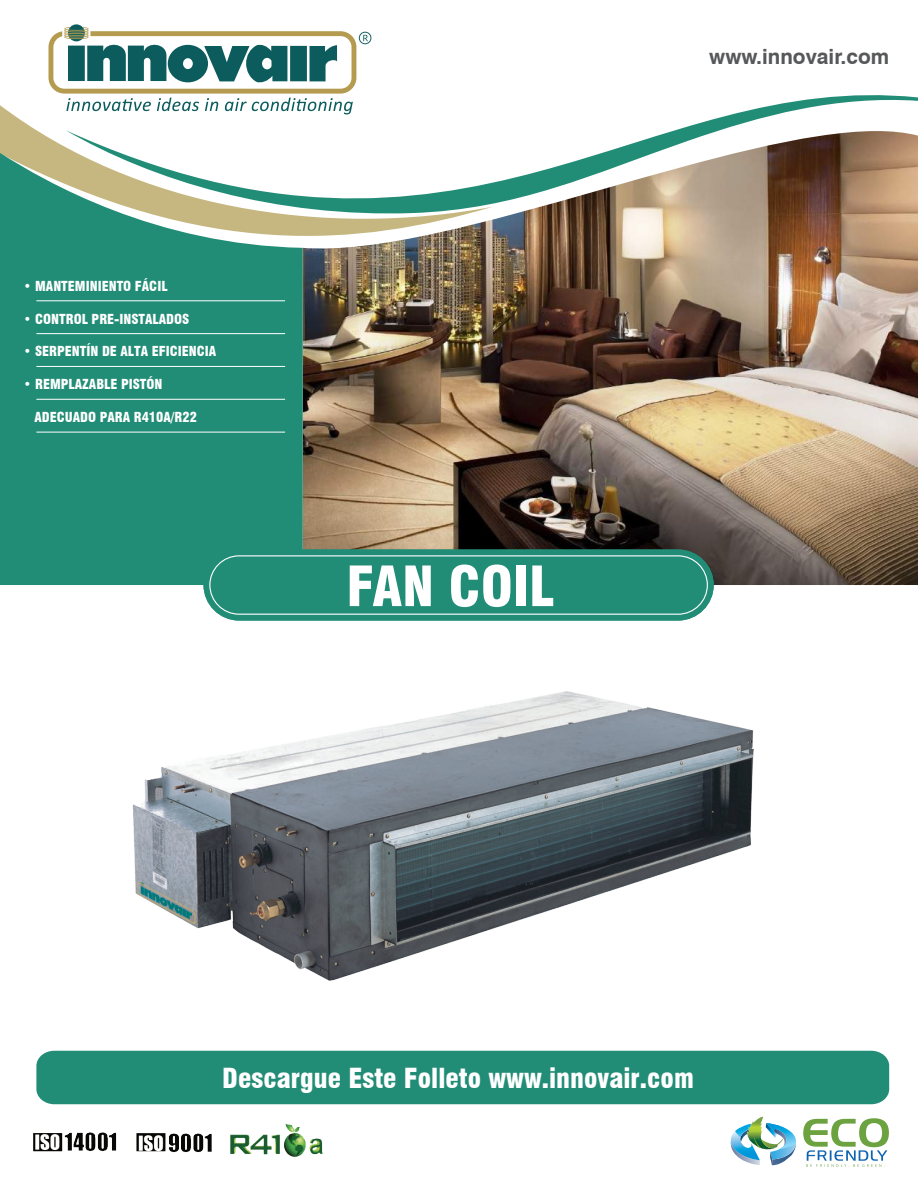
<style>
.page{position:relative;width:918px;height:1188px;background:#fff}
.page>*{position:absolute;margin:0;border:0;box-sizing:border-box;transform-origin:0 0}
.t1{font:900 condensed 54px "Swiss 721 BT";color:#fff}
.t2{font:900 condensed 27px "Swiss 721 BT";color:#fff}
.t3{font:700 21px "Swiss 721 BT";color:#57585a}
.t4{font:900 condensed 13.5px "Swiss 721 BT";color:#fff}
</style>
<div class="page">
<img style="left:303px;top:312px;width:615px;height:273px">
<svg style="left:68px;top:24px;width:17px;height:17px"></svg>
<svg style="left:49px;top:27px;width:322px;height:67px"></svg>
<svg style="left:0;top:105px;width:60px;height:39px"></svg>
<svg style="left:66px;top:69px;width:852px;height:243px"></svg>
<svg style="left:0;top:144px;width:303px;height:441px;background:#419a83"></svg>
<hr style="left:36px;top:432px;width:249px;height:1px;background:#fff">
<hr style="left:36px;top:399px;width:249px;height:1px;background:#fff">
<hr style="left:36px;top:366px;width:249px;height:1px;background:#fff">
<hr style="left:36px;top:333px;width:249px;height:1px;background:#fff">
<hr style="left:36px;top:300px;width:249px;height:1px;background:#fff">
<div style="left:203px;top:550px;width:511px;height:71px;background:#228d76;border-radius:36px"></div>
<div style="left:209px;top:555px;width:499px;height:60px;border:1px solid #fff;border-radius:29px"></div>
<img style="left:132px;top:591px;width:622px;height:390px">
<svg style="left:730px;top:1117px;width:159px;height:50px"></svg>
<img style="left:33px;top:1132px;width:179px;height:21px">
<img style="left:230px;top:1124px;width:93px;height:33px">
<div style="left:36px;top:1051px;width:853px;height:53px;background:#228d76"></div>
<p class="t4" style="left:24px;top:278px;width:146px">• MANTEMINIENTO FÁCIL</p>
<p class="t4" style="left:24px;top:311px;width:167px">• CONTROL PRE-INSTALADOS</p>
<p class="t4" style="left:24px;top:343px;width:194px">• SERPENTÍN DE ALTA EFICIENCIA</p>
<p class="t4" style="left:24px;top:376px;width:140px">• REMPLAZABLE PISTÓN</p>
<p class="t4" style="left:34px;top:409px;width:164px">ADECUADO PARA R410A/R22</p>
<h1 class="t1" style="left:346px;top:554px;width:209px">FAN COIL</h1>
<h3 class="t3" style="left:709px;top:44px;width:181px">www.innovair.com</h3>
<h2 class="t2" style="left:222px;top:1062px;width:473px">Descargue Este Folleto www.innovair.com</h2>
</div>
